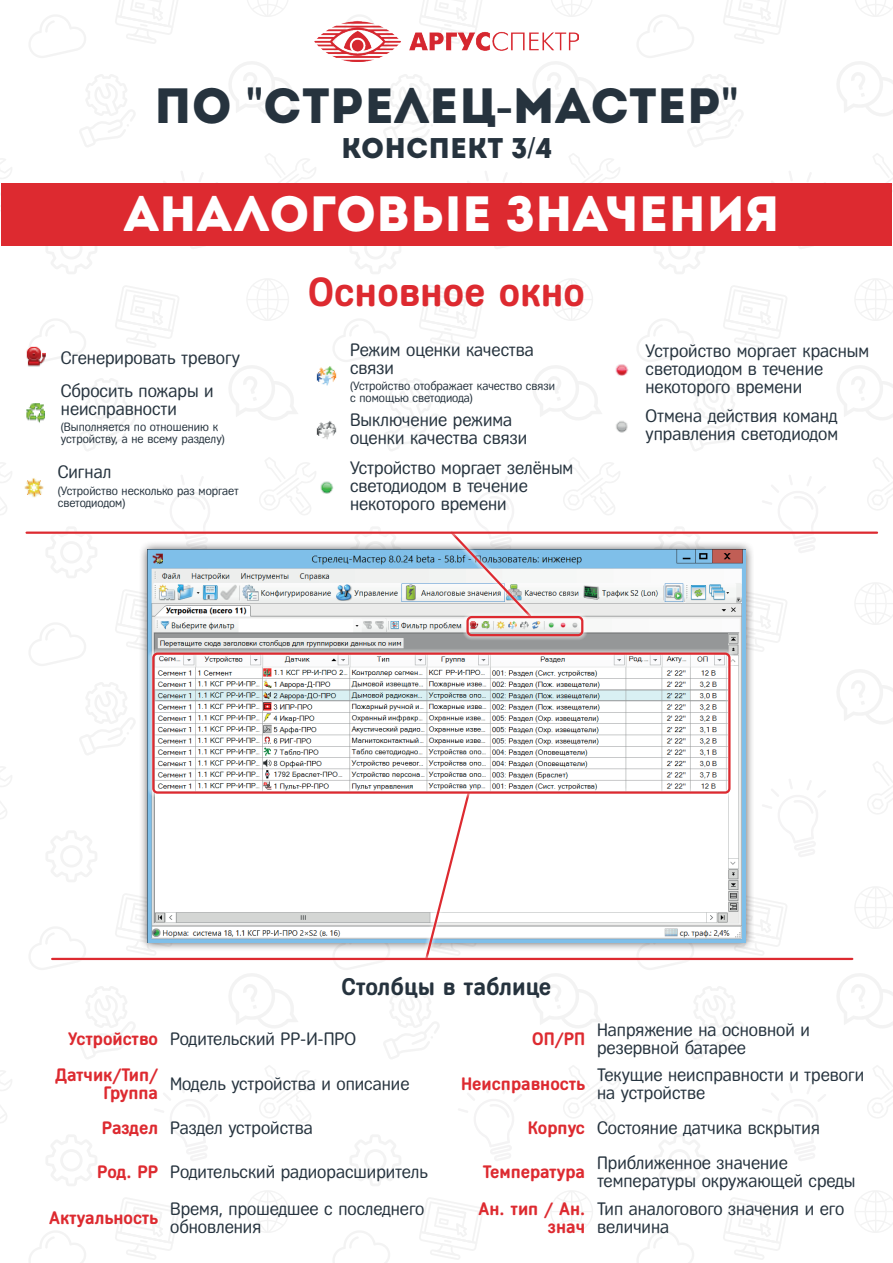
<style>
.page{position:relative;width:893px;height:1263px;background:#fff}
.page>*{position:absolute;margin:0;border:0;box-sizing:border-box;transform-origin:0 0}
.t1{font:49.5px "Intro";color:#fff}
.t2{font:49.5px "Intro";color:#26333e}
.t3{font:700 40.5px "Fregat";color:#dd2a30}
.t4{font:28.5px "Intro";color:#26333e}
.t5{font:700 24px "Fregat";color:#26333e}
.t6{font:18px/18px "Fregat";color:#26333e}
.t7{font:700 18px/18px "Fregat";color:#dd2a30;text-align:right}
.t8{font:12px/12px "Fregat";color:#26333e}
.s1{font-family:"Arial"}
.s2{font-weight:700;color:#dd2a30}
</style>
<div class="page">
<div style="left:1px;top:183px;width:891px;height:62px;background:#dd2a30"></div>
<img style="left:314px;top:21px;width:265px;height:41px">
<div style="left:139px;top:541px;width:615px;height:411px;background:#231f20;opacity:.75"></div>
<img style="left:148px;top:550px;width:597px;height:393px">
<img style="left:26px;top:343px;width:23px;height:24px">
<img style="left:26px;top:403px;width:19px;height:20px">
<img style="left:24px;top:478px;width:20px;height:20px">
<img style="left:316px;top:366px;width:21px;height:20px">
<img style="left:316px;top:421px;width:21px;height:19px">
<img style="left:313px;top:475px;width:20px;height:19px">
<img style="left:615px;top:364px;width:14px;height:12px">
<img style="left:616px;top:421px;width:12px;height:12px">
<div style="left:447px;top:528px;width:88px;height:93px;background:#fff;opacity:.75"></div>
<img style="left:449px;top:538px;width:84px;height:81px">
<div style="left:22px;top:528px;width:860px;height:10px;background:#fff"></div>
<hr style="left:27px;top:531px;width:850px;height:3px;background:#dd2a30">
<div style="left:463px;top:612px;width:124px;height:28px;background:#fff;opacity:.75"></div>
<div style="left:466px;top:616px;width:117px;height:20px;border:2px solid #dd2a30;border-radius:4px"></div>
<div style="left:421px;top:789px;width:53px;height:175px;background:#fff"></div>
<svg style="left:424px;top:798px;width:47px;height:156px"></svg>
<div style="left:47px;top:954px;width:810px;height:10px;background:#fff;opacity:.75"></div>
<hr style="left:52px;top:958px;width:800px;height:2px;background:#dd2a30">
<div style="left:148px;top:649px;width:586px;height:149px;background:#fff;opacity:.75"></div>
<div style="left:152px;top:652px;width:578px;height:142px;border:2px solid #dd2a30;border-radius:4px"></div>
<h1 class="t2" style="left:154px;top:76px;width:586px">ПО <span class="s1">"</span>Стрелец<span class="s1">-</span>Мастер<span class="s1">"</span></h1>
<h3 class="t4" style="left:341px;top:131px;width:212px">конспект 3<span class="s1">/</span>4</h3>
<h1 class="t1" style="left:124px;top:184px;width:657px">аналоговые значения</h1>
<p class="t6" style="left:61px;top:341px;width:181px;line-height:33px">Сгенерировать тревогу<br>Сбросить пожары и</p>
<p class="t6" style="left:61px;top:400px;width:117px">неисправности</p>
<p class="t8" style="left:61px;top:421px;width:165px">(Выполняется по отношению к устройству, а не всему разделу)</p>
<p class="t6" style="left:58px;top:463px;width:55px">Сигнал</p>
<p class="t8" style="left:58px;top:484px;width:182px">(Устройство несколько раз моргает светодиодом)</p>
<h2 class="t3" style="left:308px;top:270px;width:278px">Основное окно</h2>
<p class="t6" style="left:350px;top:341px;width:185px">Режим оценки качества связи</p>
<p class="t8" style="left:350px;top:380px;width:207px">(Устройство отображает качество связи с помощью светодиода)</p>
<p class="t6" style="left:350px;top:411px;width:179px">Выключение режима оценки качества связи</p>
<p class="t6" style="left:350px;top:459px;width:225px">Устройство моргает зелёным светодиодом в течение некоторого времени</p>
<p class="t6" style="left:645px;top:341px;width:225px">Устройство моргает красным светодиодом в течение некоторого времени</p>
<p class="t6" style="left:645px;top:407px;width:194px">Отмена действия команд управления светодиодом</p>
<h3 class="t5" style="left:342px;top:974px;width:211px">Столбцы в таблице</h3>
<p class="t6" style="left:68px;top:1029px;width:289px"><span class="s2">Устройство</span> Родительский РР-И-ПРО</p>
<p class="t7" style="left:532px;top:1029px;width:54px">ОП/РП</p>
<p class="t6" style="left:597px;top:1020px;width:214px">Напряжение на основной и резервной батарее</p>
<p class="t7" style="left:55px;top:1065px;width:104px">Датчик/Тип/<br>Группа</p>
<p class="t6" style="left:170px;top:1074px;width:241px">Модель устройства и описание</p>
<p class="t7" style="left:461px;top:1074px;width:126px">Неисправность</p>
<p class="t6" style="left:597px;top:1065px;width:269px">Текущие неисправности и тревоги на устройстве</p>
<p class="t6" style="left:102px;top:1119px;width:213px"><span class="s2">Раздел</span> Раздел устройства</p>
<p class="t6" style="left:528px;top:1119px;width:294px"><span class="s2">Корпус</span> Состояние датчика вскрытия</p>
<p class="t6" style="left:97px;top:1163px;width:332px"><span class="s2">Род. РР</span> Родительский радиорасширитель</p>
<p class="t7" style="left:483px;top:1163px;width:104px">Температура</p>
<p class="t6" style="left:597px;top:1154px;width:260px">Приближенное значение температуры окружающей среды</p>
<p class="t7" style="left:49px;top:1208px;width:110px">Актуальность</p>
<p class="t6" style="left:170px;top:1199px;width:256px">Время, прошедшее с последнего обновления</p>
<p class="t7" style="left:479px;top:1199px;width:108px">Ан. тип / Ан. знач</p>
<p class="t6" style="left:597px;top:1199px;width:249px">Тип аналогового значения и его величина</p>
</div>
